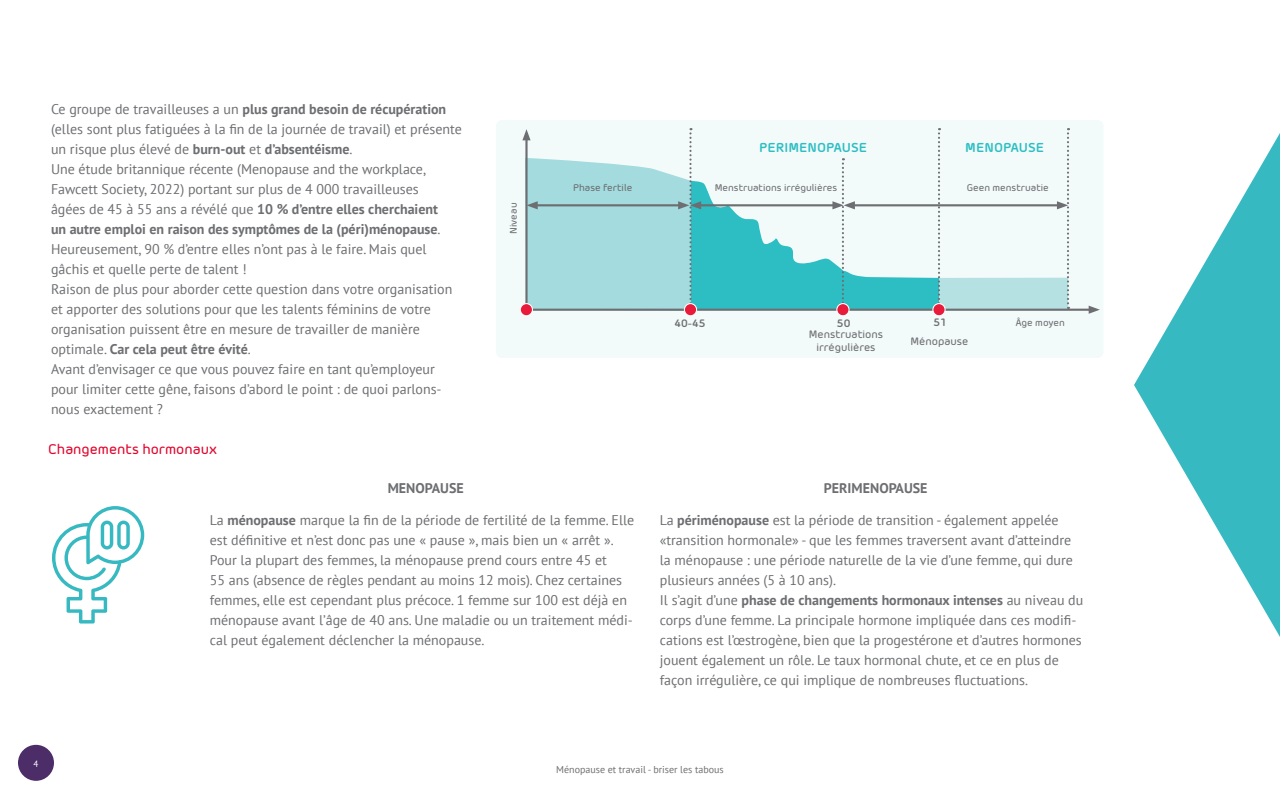
<style>
.page{position:relative;width:1280px;height:800px;background:#fff}
.page>*{position:absolute;margin:0;border:0;box-sizing:border-box;transform-origin:0 0}
.t1{font:14px/20px "PT Sans";color:#6d6e71}
.t2{font:700 14px "PT Sans";color:#6d6e71}
.t3{font:500 14px "Morebi Rounded";color:#e1062d}
.t4{font:700 12.9px "Morebi Rounded";color:#2cbec3}
.t5{font:500 10.8px/12.9px "Morebi Rounded";color:#6d6e71;text-align:center}
.t6{font:700 10.8px "Morebi Rounded";color:#6d6e71}
.t7{font:10px "PT Sans";color:#6e6e6e}
.t8{font:500 9.7px "Morebi Rounded";color:#6d6e71}
.t9{font:9px "PT Sans";color:#fff}
.s1{font-weight:700}
</style>
<div class="page">
<div style="left:18px;top:745px;width:36px;height:36px;background:#4c2d68;border-radius:50%"></div>
<svg style="left:1134px;top:133px;width:146px;height:504px"></svg>
<div style="left:496px;top:120px;width:608px;height:238px;background:#f3fafa;border-radius:6px"></div>
<div style="left:939px;top:278px;width:129px;height:32px;background:#b5e1e3"></div>
<hr style="left:526px;top:309px;width:567px;height:2px;background:#6d6e71">
<svg style="left:1089px;top:306px;width:11px;height:8px"></svg>
<hr style="left:851px;top:204px;width:210px;height:2px;background:#6d6e71">
<svg style="left:522px;top:128px;width:418px;height:183px"></svg>
<svg style="left:1057px;top:128px;width:12px;height:181px"></svg>
<div style="left:520px;top:304px;width:12px;height:12px;background:#e81c3a;border-radius:50%"></div>
<div style="left:520px;top:303px;width:13px;height:13px;border:1px solid #fff;border-radius:50%"></div>
<div style="left:684px;top:304px;width:13px;height:12px;background:#e81c3a;border-radius:50%"></div>
<div style="left:684px;top:303px;width:13px;height:13px;border:1px solid #fff;border-radius:50%"></div>
<div style="left:837px;top:304px;width:12px;height:12px;background:#e81c3a;border-radius:50%"></div>
<div style="left:836px;top:303px;width:14px;height:13px;border:1px solid #fff;border-radius:50%"></div>
<div style="left:933px;top:304px;width:12px;height:12px;background:#e81c3a;border-radius:50%"></div>
<div style="left:932px;top:303px;width:14px;height:13px;border:1px solid #fff;border-radius:50%"></div>
<svg style="left:52px;top:506px;width:92px;height:118px"></svg>
<p class="t1" style="left:51px;top:99px;width:412px">Ce groupe de travailleuses a un <span class="s1">plus grand besoin de récupération </span>(elles sont plus fatiguées à la fin de la journée de travail) et présente un risque plus élevé de <span class="s1">burn-out</span> et <span class="s1">d’absentéisme</span>.<br>Une étude britannique récente (Menopause and the workplace, Fawcett Society, 2022) portant sur plus de 4 000 travailleuses<br>âgées de 45 à 55 ans a révélé que <span class="s1">10 % d’entre elles cherchaient<br>un autre emploi en raison des symptômes de la (péri)ménopause</span>.<br>Heureusement, 90 % d’entre elles n’ont pas à le faire. Mais quel gâchis et quelle perte de talent !<br>Raison de plus pour aborder cette question dans votre organisation et apporter des solutions pour que les talents féminins de votre organisation puissent être en mesure de travailler de manière optimale. <span class="s1">Car cela peut être évité</span>.<br>Avant d’envisager ce que vous pouvez faire en tant qu’employeur pour limiter cette gêne, faisons d’abord le point : de quoi parlons&shy;nous exactement ?</p>
<p class="t3" style="left:48px;top:439px;width:170px">Changements hormonaux</p>
<p class="t2" style="left:388px;top:479px;width:77px">MENOPAUSE</p>
<p class="t2" style="left:824px;top:479px;width:105px">PERIMENOPAUSE</p>
<p class="t1" style="left:210px;top:510px;width:426px">La <span class="s1">ménopause</span> marque la fin de la période de fertilité de la femme. Elle est définitive et n’est donc pas une « pause », mais bien un « arrêt ».<br>Pour la plupart des femmes, la ménopause prend cours entre 45 et<br>55 ans (absence de règles pendant au moins 12 mois). Chez certaines femmes, elle est cependant plus précoce. 1 femme sur 100 est déjà en ménopause avant l’âge de 40 ans. Une maladie ou un traitement médi&shy;cal peut également déclencher la ménopause.</p>
<p class="t1" style="left:660px;top:510px;width:425px">La <span class="s1">périménopause</span> est la période de transition - également appelée «transition hormonale» - que les femmes traversent avant d’atteindre la ménopause : une période naturelle de la vie d’une femme, qui dure plusieurs années (5 à 10 ans).<br>Il s’agit d’une <span class="s1">phase de changements hormonaux intenses</span> au niveau du corps d’une femme. La principale hormone impliquée dans ces modifi&shy;cations est l’œstrogène, bien que la progestérone et d’autres hormones jouent également un rôle. Le taux hormonal chute, et ce en plus de façon irrégulière, ce qui implique de nombreuses fluctuations.</p>
<p class="t4" style="left:965px;top:138px;width:80px">MENOPAUSE</p>
<p class="t8" style="left:967px;top:181px;width:84px">Geen menstruatie</p>
<p class="t4" style="left:759px;top:138px;width:109px">PERIMENOPAUSE</p>
<p class="t8" style="left:715px;top:181px;width:124px">Menstruations irrégulières</p>
<p class="t8" style="left:573px;top:181px;width:61px">Phase fertile</p>
<p class="t8" style="left:506px;top:234px;width:33px;rotate:-90deg">Niveau</p>
<p class="t8" style="left:1016px;top:315px;width:51px">Âge moyen</p>
<p class="t6" style="left:674px;top:315px;width:33px">40-45</p>
<p class="t6" style="left:837px;top:315px;width:15px">50</p>
<p class="t6" style="left:933px;top:314px;width:15px">51</p>
<p class="t5" style="left:809px;top:327px;width:76px">Menstruations irrégulières</p>
<p class="t5" style="left:910px;top:334px;width:60px">Ménopause</p>
<p class="t9" style="left:34px;top:758px;width:6px">4</p>
<p class="t7" style="left:556px;top:763px;width:169px">Ménopause et travail - briser les tabous</p>
</div>
